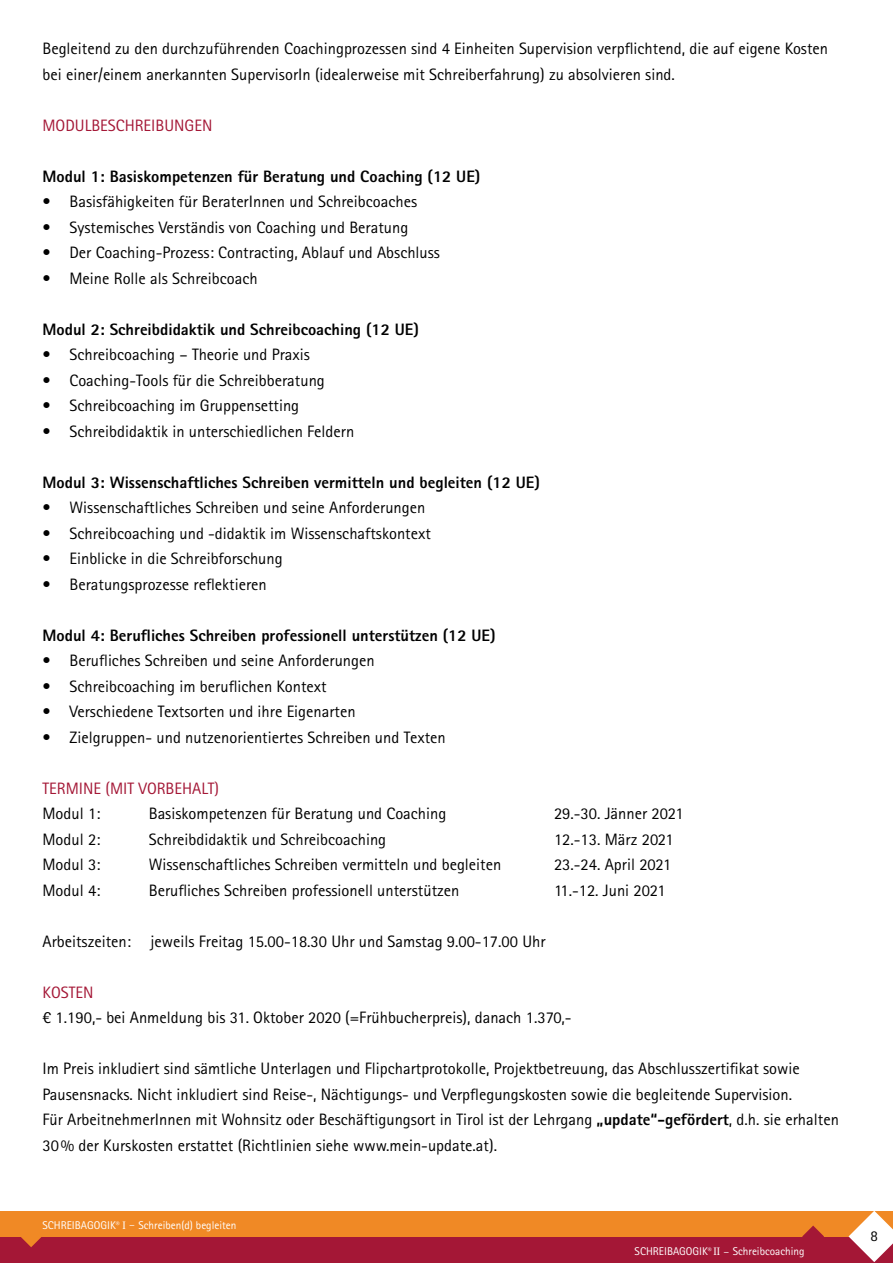
<style>
.page{position:relative;width:893px;height:1263px;background:#fff}
.page>*{position:absolute;margin:0;border:0;box-sizing:border-box;transform-origin:0 0}
.t1{font:16.5px/25.5px "Rotis Sans Serif Std";color:#000}
.t2{font:800 16.5px "Rotis Sans Serif Std";color:#000}
.t3{font:16.5px "Rotis Sans Serif Std";color:#a41736}
.t4{font:15px "Rotis Sans Serif Std";color:#000}
.t5{font:11.25px "Rotis Sans Serif Std";color:#fff}
.s1{font-weight:800}
.s2{font-family:"Rotis Serif Std"}
</style>
<div class="page">
<div style="left:0;top:1235px;width:893px;height:28px;background:#a41736"></div>
<svg style="left:20px;top:1236px;width:22px;height:11px"></svg>
<div style="left:0;top:1211px;width:893px;height:25px;background:#f08925"></div>
<svg style="left:802px;top:1225px;width:22px;height:12px"></svg>
<svg style="left:848px;top:1211px;width:45px;height:51px"></svg>
<p class="t1" style="left:43px;top:36px;width:787px">Begleitend zu den durchzuführenden Coachingprozessen sind 4 Einheiten Supervision verpflichtend, die auf eigene Kosten bei einer/einem anerkannten SupervisorIn (idealerweise mit Schreiberfahrung) zu absolvieren sind.</p>
<p class="t3" style="left:43px;top:115px;width:171px">MODULBESCHREIBUNGEN</p>
<p class="t2" style="left:43px;top:166px;width:439px">Modul 1: Basiskompetenzen für Beratung und Coaching (12 UE)</p>
<p class="t1" style="left:43px;top:189px;width:376px">• Basisfähigkeiten für BeraterInnen und Schreibcoaches</p>
<p class="t1" style="left:43px;top:214px;width:367px">• Systemisches Verständis von Coaching und Beratung</p>
<p class="t1" style="left:43px;top:240px;width:399px">• Der Coaching-Prozess: Contracting, Ablauf und Abschluss</p>
<p class="t1" style="left:43px;top:265px;width:217px">• Meine Rolle als Schreibcoach</p>
<p class="t2" style="left:43px;top:319px;width:378px">Modul 2: Schreibdidaktik und Schreibcoaching (12 UE)</p>
<p class="t1" style="left:43px;top:342px;width:269px">• Schreibcoaching – Theorie und Praxis</p>
<p class="t1" style="left:43px;top:367px;width:284px">• Coaching-Tools für die Schreibberatung</p>
<p class="t1" style="left:43px;top:393px;width:258px">• Schreibcoaching im Gruppensetting</p>
<p class="t1" style="left:43px;top:418px;width:313px">• Schreibdidaktik in unterschiedlichen Feldern</p>
<p class="t2" style="left:43px;top:472px;width:499px">Modul 3: Wissenschaftliches Schreiben vermitteln und begleiten (12 UE)</p>
<p class="t1" style="left:43px;top:495px;width:384px">• Wissenschaftliches Schreiben und seine Anforderungen</p>
<p class="t1" style="left:43px;top:520px;width:390px">• Schreibcoaching und -didaktik im Wissenschaftskontext</p>
<p class="t1" style="left:43px;top:546px;width:242px">• Einblicke in die Schreibforschung</p>
<p class="t1" style="left:43px;top:571px;width:226px">• Beratungsprozesse reflektieren</p>
<p class="t2" style="left:43px;top:625px;width:455px">Modul 4: Berufliches Schreiben professionell unterstützen (12 UE)</p>
<p class="t1" style="left:43px;top:648px;width:334px">• Berufliches Schreiben und seine Anforderungen</p>
<p class="t1" style="left:43px;top:673px;width:286px">• Schreibcoaching im beruflichen Kontext</p>
<p class="t1" style="left:43px;top:699px;width:315px">• Verschiedene Textsorten und ihre Eigenarten</p>
<p class="t1" style="left:43px;top:724px;width:405px">• Zielgruppen- und nutzenorientiertes Schreiben und Texten</p>
<p class="t3" style="left:43px;top:778px;width:178px">TERMINE (MIT VORBEHALT)</p>
<p class="t1" style="left:43px;top:801px;width:60px">Modul 1:</p>
<p class="t1" style="left:149px;top:801px;width:299px">Basiskompetenzen für Beratung und Coaching</p>
<p class="t1" style="left:554px;top:801px;width:131px">29.-30. Jänner 2021</p>
<p class="t1" style="left:43px;top:826px;width:60px">Modul 2:</p>
<p class="t1" style="left:149px;top:826px;width:239px">Schreibdidaktik und Schreibcoaching</p>
<p class="t1" style="left:554px;top:826px;width:121px">12.-13. März 2021</p>
<p class="t1" style="left:43px;top:852px;width:60px">Modul 3:</p>
<p class="t1" style="left:149px;top:852px;width:354px">Wissenschaftliches Schreiben vermitteln und begleiten</p>
<p class="t1" style="left:554px;top:852px;width:119px">23.-24. April 2021</p>
<p class="t1" style="left:43px;top:877px;width:60px">Modul 4:</p>
<p class="t1" style="left:149px;top:877px;width:312px">Berufliches Schreiben professionell unterstützen</p>
<p class="t1" style="left:554px;top:877px;width:113px">11.-12. Juni 2021</p>
<p class="t1" style="left:43px;top:928px;width:505px">Arbeitszeiten: jeweils Freitag 15.00-18.30 Uhr und Samstag 9.00-17.00 Uhr</p>
<p class="t3" style="left:43px;top:982px;width:53px">KOSTEN</p>
<p class="t1" style="left:43px;top:1005px;width:531px">€ 1.190,- bei Anmeldung bis 31. Oktober 2020 (=Frühbucherpreis), danach 1.370,-</p>
<p class="t1" style="left:43px;top:1056px;width:798px">Im Preis inkludiert sind sämtliche Unterlagen und Flipchartprotokolle, Projektbetreuung, das Abschlusszertifikat sowie Pausensnacks. Nicht inkludiert sind Reise-, Nächtigungs- und Verpflegungskosten sowie die begleitende Supervision.<br>Für ArbeitnehmerInnen mit Wohnsitz oder Beschäftigungsort in Tirol ist der Lehrgang <span class="s1">„update“-gefördert</span>, d.h. sie erhalten 30 % der Kurskosten erstattet (Richtlinien siehe www.mein-update.at).</p>
<p class="t5" style="left:43px;top:1219px;width:195px">SCHREIBAGOGIK<sup>®</sup> <span class="s2">I –</span> Schreiben(d) begleiten</p>
<p class="t5" style="left:635px;top:1245px;width:171px">SCHREIBAGOGIK<sup>®</sup> <span class="s2">II –</span> Schreibcoaching</p>
<p class="t4" style="left:870px;top:1227px;width:9px">8</p>
</div>
